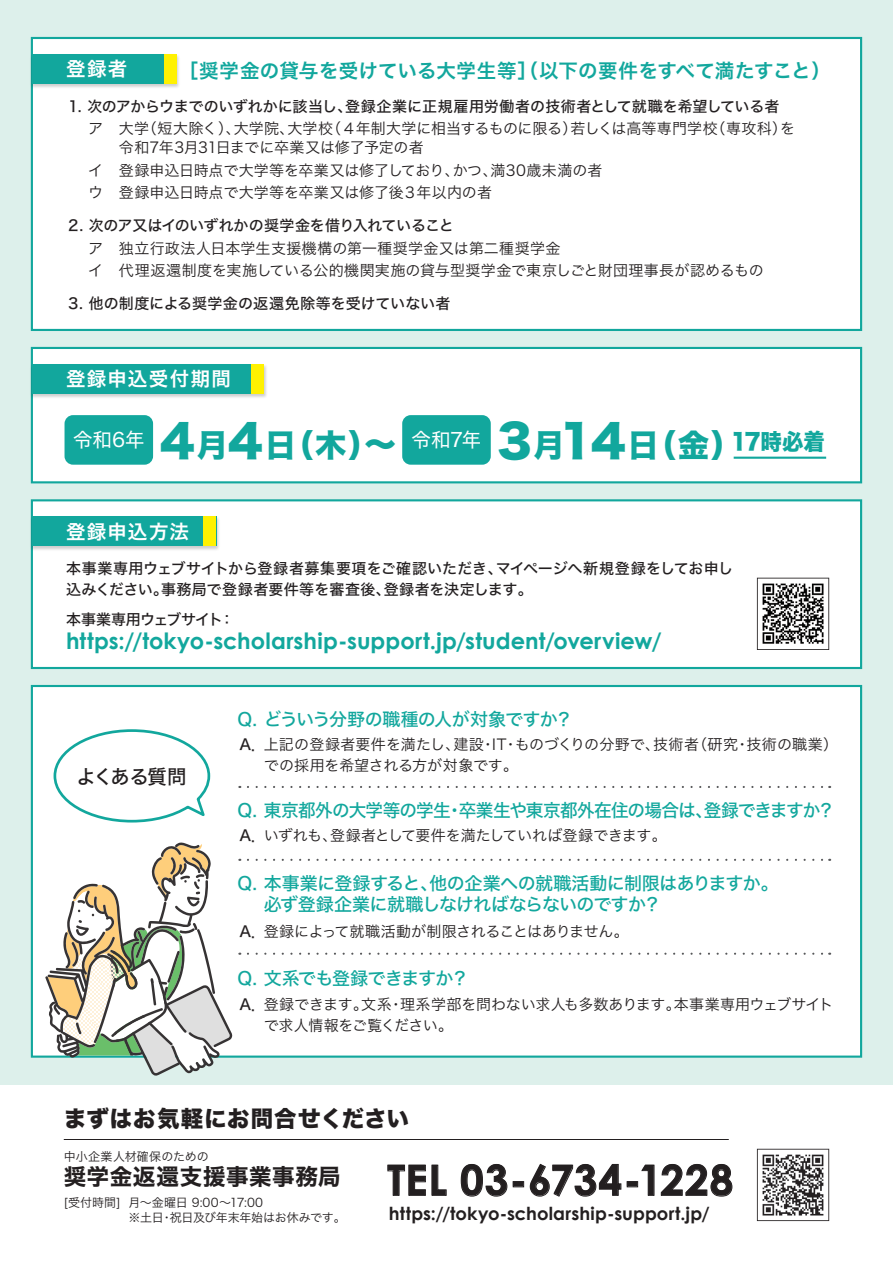
<style>
.page{position:relative;width:893px;height:1263px;background:#fff}
.page>*{position:absolute;margin:0;border:0;box-sizing:border-box;transform-origin:0 0}
.t1{font:700 42px "Century Gothic";letter-spacing:.025em;color:#231f20}
.t2{font:31.5px "Hiragino Sans W8";color:#12a79d}
.t3{font:700 22.5px "Century Gothic";letter-spacing:.005em;color:#12a79d}
.t4{font:22.5px "Hiragino Sans W8";letter-spacing:.03em;color:#231f20}
.t5{font:22.5px "Hiragino Sans W7";letter-spacing:.03em;color:#231f20}
.t6{font:19.5px "Hiragino Sans W6";letter-spacing:.015em;color:#12a79d}
.t7{font:19.5px "Hiragino Sans W6";letter-spacing:.07em;color:#fff}
.t8{font:19.5px "Hiragino Sans W4";letter-spacing:-.005em;color:#fff}
.t9{font:19.5px "Hiragino Sans W5";letter-spacing:-.07em;color:#231f20}
.t10{font:18px/21px "Hiragino Sans W5";letter-spacing:-.035em;color:#12a79d}
.t11{font:700 18px "Century Gothic";letter-spacing:.005em;color:#231f20}
.t12{font:15px/21px "Hiragino Sans W3";color:#231f20}
.t13{font:15px/21px "Hiragino Sans W5";color:#231f20}
.t14{font:15px/22.5px "Hiragino Sans W3";letter-spacing:.02em;color:#231f20}
.t15{font:15px "Hiragino Sans W5";letter-spacing:-.02em;color:#231f20}
.t16{font:15px "Hiragino Sans W3";letter-spacing:-.025em;color:#231f20}
.t17{font:15px "Hiragino Sans W5";letter-spacing:-.045em;color:#231f20}
.t18{font:12px "Hiragino Sans W3";letter-spacing:.005em;color:#231f20}
.t19{font:12px "Hiragino Sans W3";letter-spacing:-.015em;color:#231f20}
.t20{font:12px "Hiragino Sans W3";letter-spacing:.01em;color:#231f20}
.s1{font-size:45px}
</style>
<div class="page">
<div style="left:0;top:0;width:893px;height:1084px;background:#ddf0eb"></div>
<div style="left:31px;top:499px;width:831px;height:170px;background:#fff;border:2px solid #12a79d"></div>
<div style="left:31px;top:37px;width:831px;height:294px;background:#fff;border:2px solid #12a79d"></div>
<div style="left:31px;top:685px;width:831px;height:373px;background:#fff;border:2px solid #12a79d"></div>
<img style="left:30px;top:52px;width:149px;height:38px">
<div style="left:32px;top:54px;width:144px;height:30px;background:#12a79d"></div>
<div style="left:164px;top:54px;width:12px;height:30px;background:#fff101"></div>
<img style="left:30px;top:514px;width:189px;height:38px">
<div style="left:32px;top:516px;width:184px;height:30px;background:#12a79d"></div>
<div style="left:204px;top:516px;width:12px;height:30px;background:#fff101"></div>
<div style="left:31px;top:347px;width:831px;height:136px;background:#fff;border:2px solid #12a79d"></div>
<img style="left:30px;top:362px;width:237px;height:38px">
<div style="left:32px;top:364px;width:231px;height:30px;background:#12a79d"></div>
<div style="left:251px;top:364px;width:12px;height:30px;background:#fff101"></div>
<svg style="left:53px;top:729px;width:158px;height:94px"></svg>
<svg style="left:387px;top:1164px;width:60px;height:32px"></svg>
<svg style="left:460px;top:1164px;width:48px;height:33px"></svg>
<div style="left:513px;top:1181px;width:11px;height:6px;border:1px solid #231f20"></div>
<svg style="left:529px;top:1163px;width:93px;height:34px"></svg>
<div style="left:627px;top:1181px;width:11px;height:6px;border:1px solid #231f20"></div>
<svg style="left:641px;top:1163px;width:92px;height:34px"></svg>
<hr style="left:64px;top:1139px;width:665px;height:1px;background:#231f20">
<svg style="left:757px;top:1149px;width:72px;height:72px"></svg>
<svg style="left:757px;top:578px;width:72px;height:72px"></svg>
<div style="left:65px;top:415px;width:88px;height:50px;background:#12a79d;border-radius:9px"></div>
<div style="left:402px;top:415px;width:89px;height:50px;background:#12a79d;border-radius:9px"></div>
<hr style="left:734px;top:457px;width:92px;height:2px;background:#12a79d">
<svg style="left:248px;top:786px;width:582px;height:2px"></svg>
<svg style="left:248px;top:859px;width:582px;height:2px"></svg>
<svg style="left:248px;top:953px;width:582px;height:2px"></svg>
<svg style="left:45px;top:842px;width:188px;height:234px"></svg>
<h3 class="t7" style="left:66px;top:51px;width:63px">登録者</h3>
<h3 class="t6" style="left:179px;top:53px;width:654px">［奨学金の貸与を受けている大学生等］（以下の要件をすべて満たすこと）</h3>
<p class="t13" style="left:68px;top:95px;width:713px">1. 次のアからウまでのいずれかに該当し、登録企業に正規雇用労働者の技術者として就職を希望している者</p>
<p class="t12" style="left:88px;top:117px;width:708px;line-height:19.5px">ア　大学（短大除く）、大学院、大学校（４年制大学に相当するものに限る）若しくは高等専門学校（専攻科）を　　令和7年3月31日までに卒業又は修了予定の者</p>
<p class="t12" style="left:88px;top:158px;width:516px;line-height:22.5px">イ　登録申込日時点で大学等を卒業又は修了しており、かつ、満30歳未満の者ウ　登録申込日時点で大学等を卒業又は修了後３年以内の者</p>
<p class="t15" style="left:68px;top:212px;width:387px">2. 次のア又はイのいずれかの奨学金を借り入れていること</p>
<p class="t14" style="left:88px;top:236px;width:677px">ア　独立行政法人日本学生支援機構の第一種奨学金又は第二種奨学金<br>イ　代理返還制度を実施している公的機関実施の貸与型奨学金で東京しごと財団理事長が認めるもの</p>
<p class="t13" style="left:68px;top:292px;width:384px">3. 他の制度による奨学金の返還免除等を受けていない者</p>
<h3 class="t7" style="left:66px;top:361px;width:167px">登録申込受付期間</h3>
<h2 class="t2" style="left:160px;top:428px;width:237px"><span class="s1">4</span>月<span class="s1">4</span>日（木）～</h2>
<h2 class="t2" style="left:497px;top:428px;width:329px"><span class="s1">3</span>月<span class="s1">14</span>日（金）<sup>17時必着</sup></h2>
<h3 class="t8" style="left:73px;top:422px;width:73px">令和6年</h3>
<h3 class="t8" style="left:412px;top:422px;width:71px">令和7年</h3>
<h3 class="t7" style="left:66px;top:514px;width:125px">登録申込方法</h3>
<p class="t13" style="left:66px;top:557px;width:669px">本事業専用ウェブサイトから登録者募集要項をご確認いただき、マイページへ新規登録をしてお申し込みください。事務局で登録者要件等を審査後、登録者を決定します。</p>
<p class="t17" style="left:66px;top:606px;width:170px">本事業専用ウェブサイト：</p>
<h3 class="t3" style="left:66px;top:627px;width:597px">https://tokyo-scholarship-support.jp/student/overview/</h3>
<h3 class="t9" style="left:77px;top:759px;width:112px">よくある質問</h3>
<p class="t10" style="left:237px;top:708px;width:337px">Q. どういう分野の職種の人が対象ですか？</p>
<p class="t13" style="left:239px;top:733px;width:29px">A．</p>
<p class="t12" style="left:264px;top:733px;width:576px">上記の登録者要件を満たし、建設・IT・ものづくりの分野で、技術者（研究・技術の職業）での採用を希望される方が対象です。</p>
<p class="t10" style="left:237px;top:799px;width:599px">Q. 東京都外の大学等の学生・卒業生や東京都外在住の場合は、登録できますか？</p>
<p class="t13" style="left:239px;top:824px;width:29px">A．</p>
<p class="t12" style="left:264px;top:824px;width:405px">いずれも、登録者として要件を満たしていれば登録できます。</p>
<p class="t10" style="left:264px;top:871px;width:517px;text-indent:-26px">Q. 本事業に登録すると、他の企業への就職活動に制限はありますか。必ず登録企業に就職しなければならないのですか？</p>
<p class="t13" style="left:239px;top:919px;width:29px">A．</p>
<p class="t16" style="left:264px;top:917px;width:366px">登録によって就職活動が制限されることはありません。</p>
<p class="t10" style="left:237px;top:967px;width:233px">Q. 文系でも登録できますか？</p>
<p class="t13" style="left:239px;top:992px;width:29px">A．</p>
<p class="t12" style="left:264px;top:992px;width:571px">登録できます。文系・理系学部を問わない求人も多数あります。本事業専用ウェブサイトで求人情報をご覧ください。</p>
<h3 class="t4" style="left:64px;top:1106px;width:347px">まずはお気軽にお問合せください</h3>
<p class="t20" style="left:64px;top:1146px;width:147px">中小企業人材確保のための</p>
<h3 class="t5" style="left:64px;top:1159px;width:278px">奨学金返還支援事業事務局</h3>
<p class="t18" style="left:64px;top:1192px;width:201px">[受付時間] 月～金曜日 9:00～17:00</p>
<h1 class="t1" style="left:387px;top:1154px;width:347px">TEL 03-6734-1228</h1>
<p class="t19" style="left:128px;top:1206px;width:219px">※土日・祝日及び年末年始はお休みです。</p>
<p class="t11" style="left:389px;top:1202px;width:322px">https://tokyo-scholarship-support.jp/</p>
</div>
